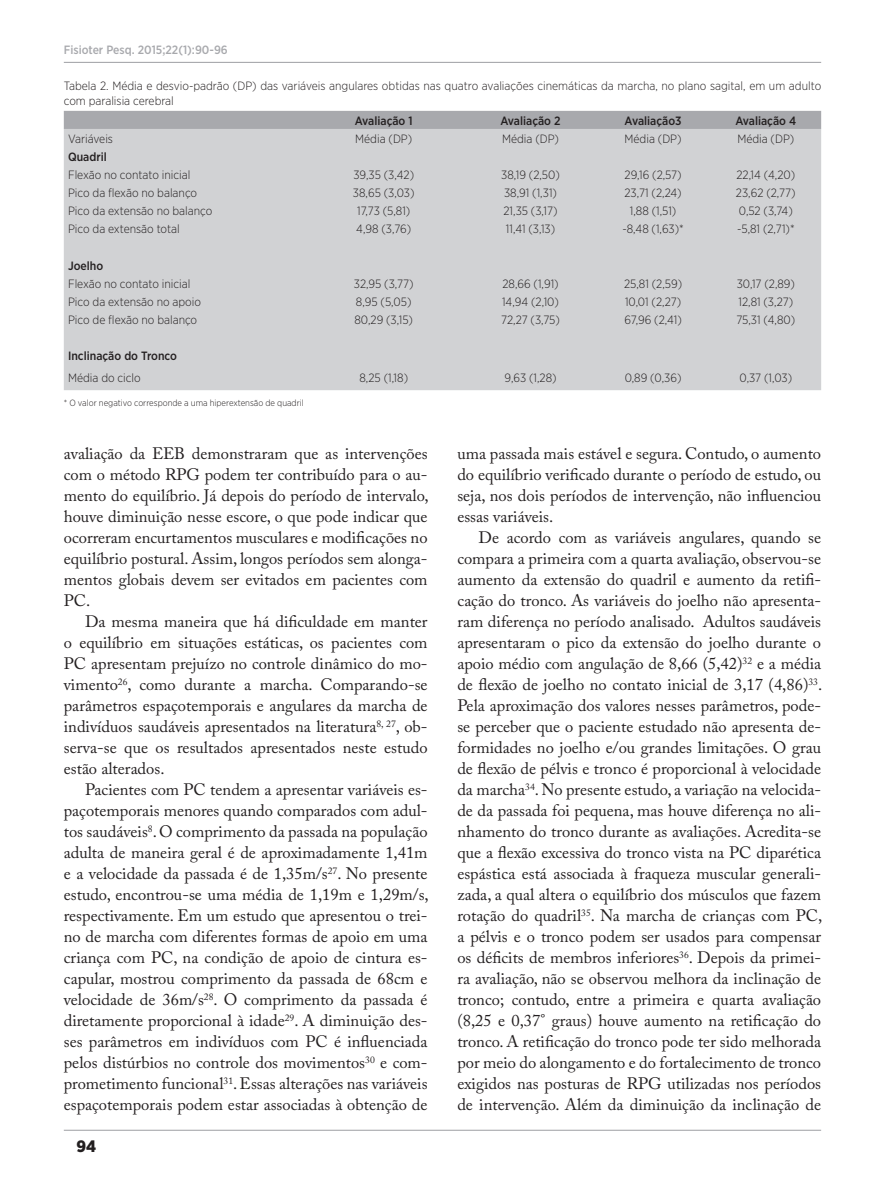
<style>
.page{position:relative;width:885px;height:1187px;background:#fff}
.page>*{position:absolute;margin:0;border:0;box-sizing:border-box;transform-origin:0 0}
.TEXTO{font:16.5px/21px "Adobe Caslon Pro";color:#231f20;text-align:justify}
.t1{font:900 16.5px "Gotham Narrow";color:#231f20}
.Tab_corpo{font:300 12px "Gotham Narrow";color:#231f20}
.Tab_tit{font:300 12px/14.4px "Gotham Narrow";color:#231f20}
.Tab_gravata{font:500 12px "Gotham Narrow";color:#231f20}
.Tab_corpo-2{font:500 12px "Gotham Narrow";color:#231f20}
.t2{font:500 12px "Gotham Narrow";color:#a8a9ad}
.legenda{font:300 9px "Gotham Narrow";color:#231f20}
</style>
<div class="page">
<hr style="left:64px;top:62px;width:757px;height:1px;background:#a8a9ad">
<hr style="left:64px;top:1129px;width:757px;height:1px;background:#a8a9ad">
<div style="left:64px;top:111px;width:757px;height:18px;background:#a8a9ad"></div>
<div style="left:64px;top:129px;width:757px;height:261px;background:#d1d2d4"></div>
<p class="t2" style="left:64px;top:42px;width:165px">Fisioter Pesq. 2015;22(1):90-96</p>
<p class="Tab_tit" style="left:64px;top:79px;width:758px">Tabela 2. Média e desvio-padrão (DP) das variáveis angulares obtidas nas quatro avaliações cinemáticas da marcha, no plano sagital, em um adulto com paralisia cerebral</p>
<p class="Tab_gravata" style="left:355px;top:113px;width:59px">Avaliação 1</p>
<p class="Tab_gravata" style="left:500px;top:113px;width:62px">Avaliação 2</p>
<p class="Tab_gravata" style="left:624px;top:113px;width:58px">Avaliação3</p>
<p class="Tab_gravata" style="left:735px;top:113px;width:62px">Avaliação 4</p>
<p class="Tab_corpo" style="left:68px;top:131px;width:46px">Variáveis</p>
<p class="Tab_corpo" style="left:355px;top:131px;width:58px">Média (DP)</p>
<p class="Tab_corpo" style="left:502px;top:131px;width:58px">Média (DP)</p>
<p class="Tab_corpo" style="left:624px;top:131px;width:58px">Média (DP)</p>
<p class="Tab_corpo" style="left:737px;top:131px;width:58px">Média (DP)</p>
<p class="Tab_corpo-2" style="left:68px;top:149px;width:40px">Quadril</p>
<p class="Tab_corpo" style="left:68px;top:167px;width:124px">Flexão no contato inicial</p>
<p class="Tab_corpo" style="left:353px;top:167px;width:62px">39,35 (3,42)</p>
<p class="Tab_corpo" style="left:501px;top:167px;width:60px">38,19 (2,50)</p>
<p class="Tab_corpo" style="left:624px;top:167px;width:59px">29,16 (2,57)</p>
<p class="Tab_corpo" style="left:736px;top:167px;width:60px">22,14 (4,20)</p>
<p class="Tab_corpo" style="left:68px;top:185px;width:130px">Pico da flexão no balanço</p>
<p class="Tab_corpo" style="left:353px;top:185px;width:63px">38,65 (3,03)</p>
<p class="Tab_corpo" style="left:504px;top:185px;width:54px">38,91 (1,31)</p>
<p class="Tab_corpo" style="left:624px;top:185px;width:59px">23,71 (2,24)</p>
<p class="Tab_corpo" style="left:735px;top:185px;width:61px">23,62 (2,77)</p>
<p class="Tab_corpo" style="left:68px;top:204px;width:146px">Pico da extensão no balanço</p>
<p class="Tab_corpo" style="left:357px;top:204px;width:55px">17,73 (5,81)</p>
<p class="Tab_corpo" style="left:503px;top:204px;width:56px">21,35 (3,17)</p>
<p class="Tab_corpo" style="left:629px;top:204px;width:48px">1,88 (1,51)</p>
<p class="Tab_corpo" style="left:738px;top:204px;width:55px">0,52 (3,74)</p>
<p class="Tab_corpo" style="left:68px;top:222px;width:113px">Pico da extensão total</p>
<p class="Tab_corpo" style="left:356px;top:222px;width:56px">4,98 (3,76)</p>
<p class="Tab_corpo" style="left:506px;top:222px;width:51px">11,41 (3,13)</p>
<p class="Tab_corpo" style="left:622px;top:222px;width:63px">-8,48 (1,63)*</p>
<p class="Tab_corpo" style="left:737px;top:222px;width:59px">-5,81 (2,71)*</p>
<p class="Tab_corpo-2" style="left:68px;top:258px;width:37px">Joelho</p>
<p class="Tab_corpo" style="left:68px;top:276px;width:124px">Flexão no contato inicial</p>
<p class="Tab_corpo" style="left:354px;top:276px;width:61px">32,95 (3,77)</p>
<p class="Tab_corpo" style="left:502px;top:276px;width:58px">28,66 (1,91)</p>
<p class="Tab_corpo" style="left:624px;top:276px;width:59px">25,81 (2,59)</p>
<p class="Tab_corpo" style="left:736px;top:276px;width:60px">30,17 (2,89)</p>
<p class="Tab_corpo" style="left:68px;top:294px;width:134px">Pico da extensão no apoio</p>
<p class="Tab_corpo" style="left:356px;top:294px;width:57px">8,95 (5,05)</p>
<p class="Tab_corpo" style="left:502px;top:294px;width:58px">14,94 (2,10)</p>
<p class="Tab_corpo" style="left:625px;top:294px;width:58px">10,01 (2,27)</p>
<p class="Tab_corpo" style="left:738px;top:294px;width:56px">12,81 (3,27)</p>
<p class="Tab_corpo" style="left:68px;top:312px;width:131px">Pico de flexão no balanço</p>
<p class="Tab_corpo" style="left:354px;top:312px;width:60px">80,29 (3,15)</p>
<p class="Tab_corpo" style="left:501px;top:312px;width:60px">72,27 (3,75)</p>
<p class="Tab_corpo" style="left:624px;top:312px;width:59px">67,96 (2,41)</p>
<p class="Tab_corpo" style="left:736px;top:312px;width:60px">75,31 (4,80)</p>
<p class="Tab_corpo-2" style="left:68px;top:348px;width:110px">Inclinação do Tronco</p>
<p class="Tab_corpo" style="left:68px;top:370px;width:74px">Média do ciclo</p>
<p class="Tab_corpo" style="left:359px;top:370px;width:50px">8,25 (1,18)</p>
<p class="Tab_corpo" style="left:504px;top:370px;width:54px">9,63 (1,28)</p>
<p class="Tab_corpo" style="left:624px;top:370px;width:58px">0,89 (0,36)</p>
<p class="Tab_corpo" style="left:739px;top:370px;width:54px">0,37 (1,03)</p>
<p class="legenda" style="left:64px;top:397px;width:241px">* O valor negativo corresponde a uma hiperextensão de quadril</p>
<p class="TEXTO" style="left:64px;top:443px;width:366px">avaliação da EEB demonstraram que as intervenções com o método RPG podem ter contribuído para o au&shy;mento do equilíbrio. Já depois do período de intervalo, houve diminuição nesse escore, o que pode indicar que ocorreram encurtamentos musculares e modificações no equilíbrio postural. Assim, longos períodos sem alonga&shy;mentos globais devem ser evitados em pacientes com PC.</p>
<p class="TEXTO" style="left:64px;top:611px;width:365px;text-indent:21px">Da mesma maneira que há dificuldade em manter o equilíbrio em situações estáticas, os pacientes com PC apresentam prejuízo no controle dinâmico do mo&shy;vimento<sup>26</sup>, como durante a marcha. Comparando-se parâmetros espaçotemporais e angulares da marcha de indivíduos saudáveis apresentados na literatura<sup>8,</sup> <sup>27</sup>, ob&shy;serva-se que os resultados apresentados neste estudo estão alterados.</p>
<p class="TEXTO" style="left:64px;top:779px;width:366px;text-indent:21px">Pacientes com PC tendem a apresentar variáveis es&shy;paçotemporais menores quando comparados com adul&shy;tos saudáveis<sup>8</sup>. O comprimento da passada na população adulta de maneira geral é de aproximadamente 1,41m e a velocidade da passada é de 1,35m/s<sup>27</sup>. No presente estudo, encontrou-se uma média de 1,19m e 1,29m/s, respectivamente. Em um estudo que apresentou o trei&shy;no de marcha com diferentes formas de apoio em uma criança com PC, na condição de apoio de cintura es&shy;capular, mostrou comprimento da passada de 68cm e velocidade de 36m/s<sup>28</sup>. O comprimento da passada é diretamente proporcional à idade<sup>29</sup>. A diminuição des&shy;ses parâmetros em indivíduos com PC é influenciada pelos distúrbios no controle dos movimentos<sup>30</sup> e com&shy;prometimento funcional<sup>31</sup>. Essas alterações nas variáveis espaçotemporais podem estar associadas à obtenção de</p>
<p class="t1" style="left:77px;top:1135px;width:21px">94</p>
<p class="TEXTO" style="left:457px;top:443px;width:365px">uma passada mais estável e segura. Contudo, o aumento do equilíbrio verificado durante o período de estudo, ou seja, nos dois períodos de intervenção, não influenciou essas variáveis.</p>
<p class="TEXTO" style="left:457px;top:527px;width:366px;text-indent:21px">De acordo com as variáveis angulares, quando se compara a primeira com a quarta avaliação, observou-se aumento da extensão do quadril e aumento da retifi&shy;cação do tronco. As variáveis do joelho não apresenta&shy;ram diferença no período analisado. Adultos saudáveis apresentaram o pico da extensão do joelho durante o apoio médio com angulação de 8,66 (5,42)<sup>32</sup> e a média de flexão de joelho no contato inicial de 3,17 (4,86)<sup>33</sup>.<br>Pela aproximação dos valores nesses parâmetros, pode&shy;se perceber que o paciente estudado não apresenta de&shy;formidades no joelho e/ou grandes limitações. O grau de flexão de pélvis e tronco é proporcional à velocidade da marcha<sup>34</sup>. No presente estudo, a variação na velocida&shy;de da passada foi pequena, mas houve diferença no ali&shy;nhamento do tronco durante as avaliações. Acredita-se que a flexão excessiva do tronco vista na PC diparética espástica está associada à fraqueza muscular generali&shy;zada, a qual altera o equilíbrio dos músculos que fazem rotação do quadril<sup>35</sup>. Na marcha de crianças com PC, a pélvis e o tronco podem ser usados para compensar os déficits de membros inferiores<sup>36</sup>. Depois da primei&shy;ra avaliação, não se observou melhora da inclinação de tronco; contudo, entre a primeira e quarta avaliação (8,25 e 0,37° graus) houve aumento na retificação do tronco. A retificação do tronco pode ter sido melhorada por meio do alongamento e do fortalecimento de tronco exigidos nas posturas de RPG utilizadas nos períodos de intervenção. Além da diminuição da inclinação de</p>
</div>
